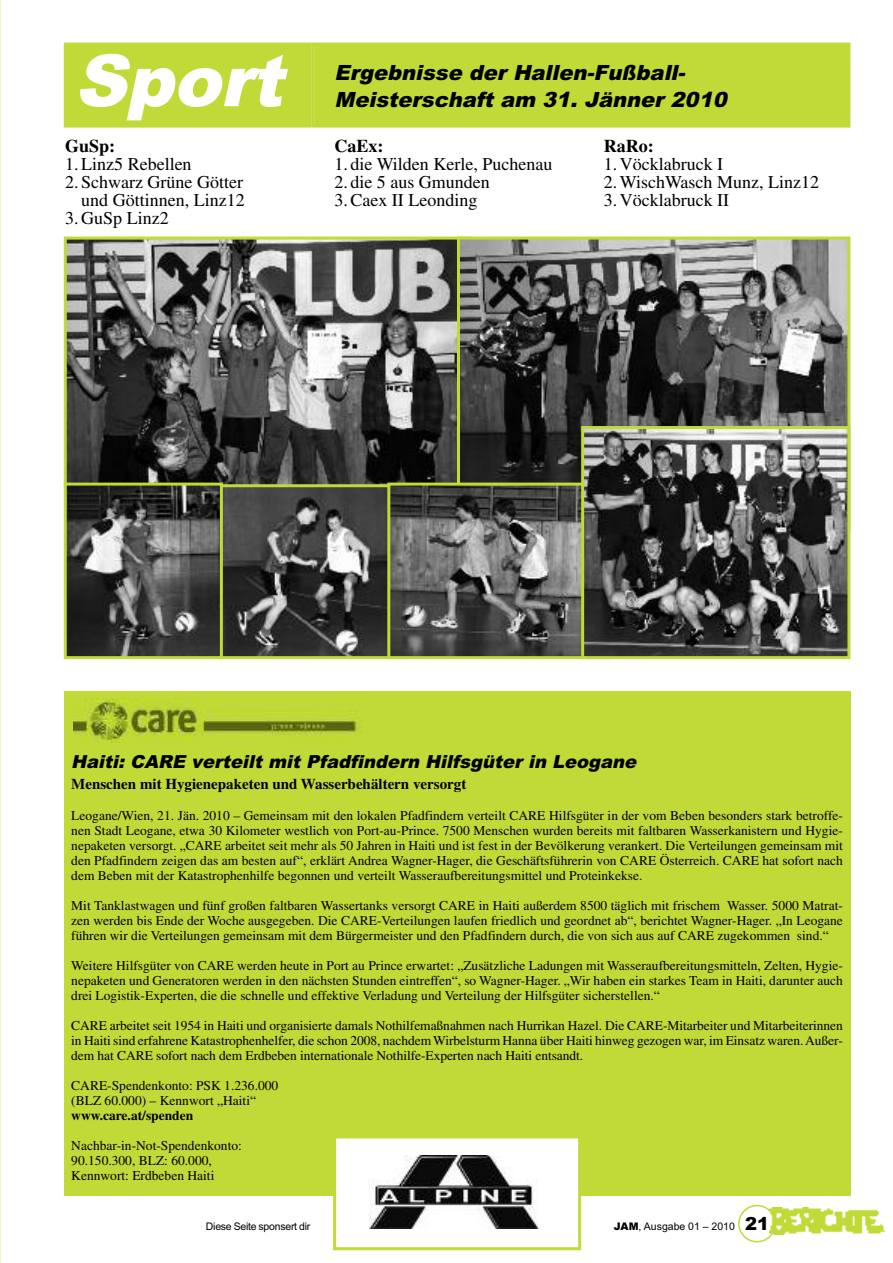
<style>
.page{position:relative;width:893px;height:1263px;background:#fff}
.page>*{position:absolute;margin:0;border:0;box-sizing:border-box;transform-origin:0 0}
.t1{font:italic 900 72px "Arial";color:#fff}
.t2{font:italic 900 21px "Arial";color:#000}
.t3{font:18px/18px "Times";color:#000}
.t4{font:italic 900 18px "Arial";color:#000}
.t5{font:700 18px "Times";color:#000}
.t6{font:700 15px "Times";color:#000}
.t7{font:13.5px/15px "Times";color:#000;text-align:justify}
.t8{font:700 13.5px "Times";color:#000}
.t9{font:10.5px "Arial";letter-spacing:-.025em;color:#000}
.t10{font:10.5px "Arial";color:#000}
.s1{font-weight:900}
.s2{font-weight:900;font-size:18px}
</style>
<div class="page">
<div style="left:64px;top:691px;width:786px;height:505px;background:#c1da37"></div>
<div style="left:315px;top:46px;width:532px;height:79px;background:#c1da37"></div>
<div style="left:312px;top:43px;width:538px;height:85px;border:3px solid #c1da37"></div>
<img style="left:68px;top:487px;width:319px;height:168px">
<div style="left:217px;top:483px;width:191px;height:176px;border:3px solid #c1da37"></div>
<hr style="left:0;top:0;width:1px;height:1263px;background:#ecf4c3">
<svg style="left:738px;top:1205px;width:38px;height:37px"></svg>
<div style="left:67px;top:46px;width:242px;height:79px;background:#c1da37"></div>
<div style="left:64px;top:43px;width:248px;height:85px;border:3px solid #c1da37"></div>
<img style="left:770px;top:1207px;width:114px;height:27px">
<img style="left:68px;top:241px;width:389px;height:242px">
<div style="left:64px;top:237px;width:408px;height:250px;border:3px solid #c1da37"></div>
<img style="left:461px;top:241px;width:385px;height:242px">
<div style="left:457px;top:237px;width:393px;height:295px;border:3px solid #c1da37"></div>
<div style="left:336px;top:1138px;width:242px;height:109px;background:#fff"></div>
<img style="left:369px;top:1156px;width:170px;height:73px">
<div style="left:333px;top:1135px;width:248px;height:115px;border:3px solid #c1da37"></div>
<div style="left:64px;top:483px;width:159px;height:176px;border:3px solid #c1da37"></div>
<img style="left:391px;top:487px;width:190px;height:168px">
<div style="left:387px;top:483px;width:225px;height:176px;border:3px solid #c1da37"></div>
<img style="left:585px;top:430px;width:261px;height:225px">
<div style="left:581px;top:426px;width:269px;height:233px;border:3px solid #c1da37"></div>
<img style="left:73px;top:699px;width:289px;height:43px">
<h1 class="t1" style="left:74px;top:39px;width:227px">Sport</h1>
<h3 class="t5" style="left:65px;top:140px;width:52px">GuSp:</h3>
<h3 class="t3" style="left:65px;top:157px;width:128px">1.Linz5 Rebellen</h3>
<h3 class="t3" style="left:65px;top:175px;width:179px">2.Schwarz Grüne Götter</h3>
<h3 class="t3" style="left:81px;top:193px;width:165px">und Göttinnen, Linz12</h3>
<h3 class="t3" style="left:65px;top:211px;width:105px">3.GuSp Linz2</h3>
<h2 class="t2" style="left:335px;top:60px;width:357px">Ergebnisse der Hallen-Fußball-</h2>
<h2 class="t2" style="left:335px;top:87px;width:399px">Meisterschaft am 31. Jänner 2010</h2>
<h3 class="t5" style="left:335px;top:140px;width:50px">CaEx:</h3>
<h3 class="t3" style="left:335px;top:157px;width:219px">1. die Wilden Kerle, Puchenau</h3>
<h3 class="t3" style="left:335px;top:175px;width:157px">2. die 5 aus Gmunden<br>3.Caex II Leonding</h3>
<h3 class="t5" style="left:604px;top:140px;width:51px">RaRo:</h3>
<h3 class="t3" style="left:604px;top:157px;width:217px">1.Vöcklabruck I<br>2.WischWasch Munz, Linz12<br>3.Vöcklabruck II</h3>
<h3 class="t4" style="left:71px;top:751px;width:571px">Haiti: CARE verteilt mit Pfadfindern Hilfsgüter in Leogane</h3>
<p class="t6" style="left:71px;top:778px;width:397px">Menschen mit Hygienepaketen und Wasserbehältern versorgt</p>
<p class="t7" style="left:71px;top:809px;width:773px">Leogane/Wien, 21. Jän. 2010 – Gemeinsam mit den lokalen Pfadfindern verteilt CARE Hilfsgüter in der vom Beben besonders stark betroffe&shy;nen Stadt Leogane, etwa 30 Kilometer westlich von Port-au-Prince. 7500 Menschen wurden bereits mit faltbaren Wasserkanistern und Hygie&shy;nepaketen versorgt. „CARE arbeitet seit mehr als 50 Jahren in Haiti und ist fest in der Bevölkerung verankert. Die Verteilungen gemeinsam mit den Pfadfindern zeigen das am besten auf“, erklärt Andrea Wagner-Hager, die Geschäftsführerin von CARE Österreich. CARE hat sofort nach dem Beben mit der Katastrophenhilfe begonnen und verteilt Wasseraufbereitungsmittel und Proteinkekse.</p>
<p class="t7" style="left:71px;top:899px;width:773px">Mit Tanklastwagen und fünf großen faltbaren Wassertanks versorgt CARE in Haiti außerdem 8500 täglich mit frischem Wasser. 5000 Matrat&shy;zen werden bis Ende der Woche ausgegeben. Die CARE-Verteilungen laufen friedlich und geordnet ab“, berichtet Wagner-Hager. „In Leogane führen wir die Verteilungen gemeinsam mit dem Bürgermeister und den Pfadfindern durch, die von sich aus auf CARE zugekommen sind.“</p>
<p class="t7" style="left:71px;top:959px;width:773px">Weitere Hilfsgüter von CARE werden heute in Port au Prince erwartet: „Zusätzliche Ladungen mit Wasseraufbereitungsmitteln, Zelten, Hygie&shy;nepaketen und Generatoren werden in den nächsten Stunden eintreffen“, so Wagner-Hager. „Wir haben ein starkes Team in Haiti, darunter auch drei Logistik-Experten, die die schnelle und effektive Verladung und Verteilung der Hilfsgüter sicherstellen.“</p>
<p class="t7" style="left:71px;top:1019px;width:773px">CARE arbeitet seit 1954 in Haiti und organisierte damals Nothilfemaßnahmen nach Hurrikan Hazel. Die CARE-Mitarbeiter und Mitarbeiterinnen in Haiti sind erfahrene Katastrophenhelfer, die schon 2008, nachdem Wirbelsturm Hanna über Haiti hinweg gezogen war, im Einsatz waren.Außer&shy;dem hat CARE sofort nach dem Erdbeben internationale Nothilfe-Experten nach Haiti entsandt.</p>
<p class="t7" style="left:71px;top:1079px;width:208px">CARE-Spendenkonto: PSK 1.236.000 (BLZ 60.000) – Kennwort „Haiti“</p>
<p class="t8" style="left:71px;top:1111px;width:123px">www.care.at/spenden</p>
<p class="t7" style="left:71px;top:1139px;width:172px;text-align:left">Nachbar-in-Not-Spendenkonto:<br>90.150.300, BLZ: 60.000,<br>Kennwort: Erdbeben Haiti</p>
<p class="t9" style="left:206px;top:1220px;width:106px">Diese Seite sponsert dir</p>
<p class="t10" style="left:614px;top:1220px;width:157px"><span class="s1">JAM</span>, Ausgabe 01 – 2010 <span class="s2">21</span></p>
</div>
